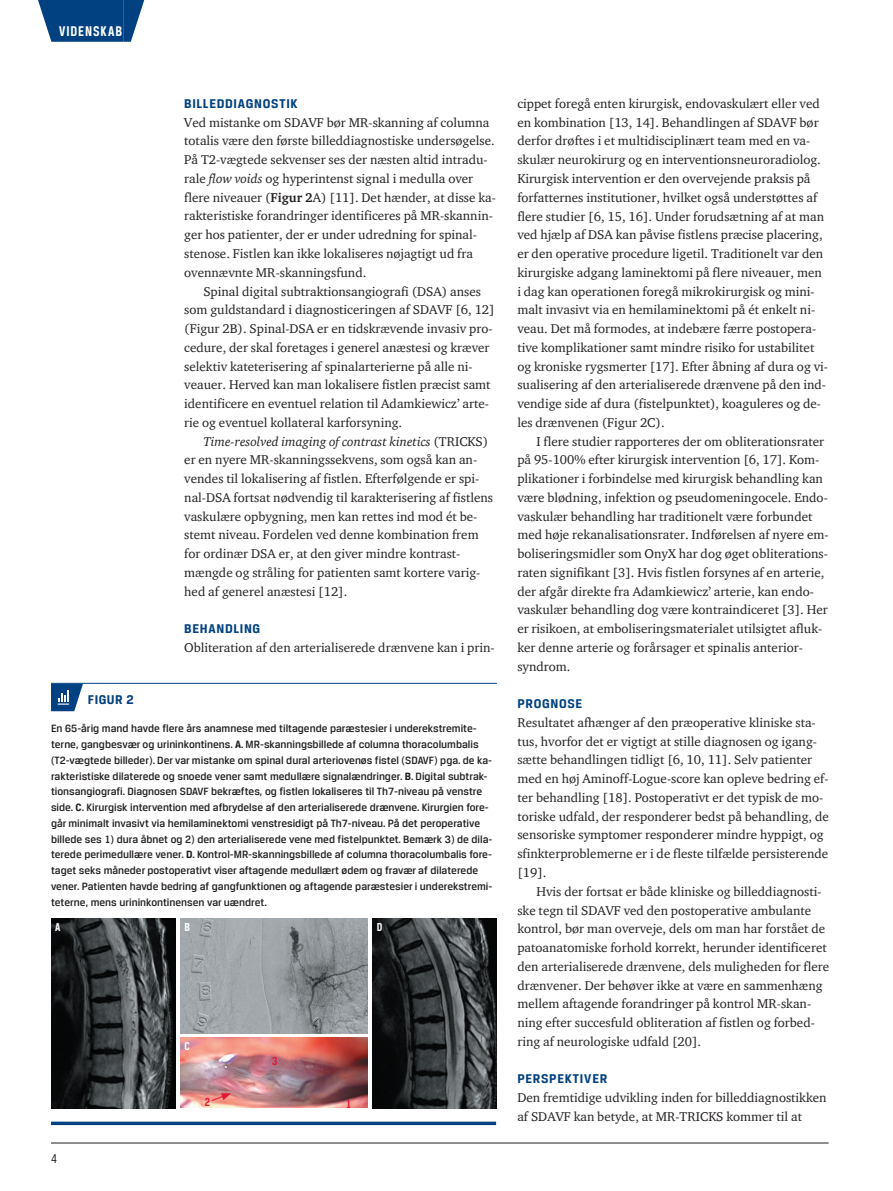
<style>
.page{position:relative;width:893px;height:1191px;background:#fff}
.page>*{position:absolute;margin:0;border:0;box-sizing:border-box;transform-origin:0 0}
.t1{font:700 15px "Breuer Condensed";letter-spacing:.065em;color:#fff}
.t2{font:700 13.5px "Breuer Text";letter-spacing:.05em;color:#014081}
.t3{font:13.5px "Breuer Condensed";color:#231f20}
.t4{font:13.05px/18.8px "ITC Charter Com";color:#231f20}
.t5{font:700 12.3px "Breuer Condensed";color:#fff}
.t6{font:700 12.3px "Breuer Condensed";color:#e51836}
.t7{font:500 11.25px/15.8px "Breuer Text";color:#231f20}
.s1{font-style:italic}
.s2{font-weight:700}
</style>
<div class="page">
<hr style="left:51px;top:1142px;width:778px;height:1px;background:#231f20">
<div style="left:59px;top:0;width:64px;height:42px;background:#014081"></div>
<svg style="left:38px;top:0;width:21px;height:42px"></svg>
<svg style="left:123px;top:0;width:21px;height:42px"></svg>
<hr style="left:51px;top:683px;width:37px;height:1px;background:#014081">
<hr style="left:88px;top:683px;width:409px;height:1px;background:#014081">
<svg style="left:51px;top:683px;width:32px;height:28px"></svg>
<img style="left:180px;top:918px;width:188px;height:115px">
<img style="left:180px;top:1038px;width:188px;height:69px">
<img style="left:51px;top:918px;width:124px;height:190px">
<img style="left:372px;top:918px;width:125px;height:190px">
<svg style="left:210px;top:1093px;width:21px;height:9px"></svg>
<svg style="left:51px;top:1121px;width:445px;height:4px;fill:#014081"></svg>
<p class="t1" style="left:59px;top:23px;width:65px">VIDENSKAB</p>
<p class="t2" style="left:184px;top:96px;width:115px">BILLEDDIAGNOSTIK</p>
<p class="t4" style="left:184px;top:113px;width:313px">Ved mistanke om SDAVF bør MR-skanning af columna totalis være den første billeddiagnostiske undersøgelse.<br>På T2-vægtede sekvenser ses der næsten altid intradu&shy;rale <span class="s1">flow voids</span> og hyperintenst signal i medulla over flere niveauer (<span class="s2">Figur 2</span>A) [11]. Det hænder, at disse ka&shy;rakteristiske forandringer identificeres på MR-skannin&shy;ger hos patienter, der er under udredning for spinal&shy;stenose. Fistlen kan ikke lokaliseres nøjagtigt ud fra ovennævnte MR-skanningsfund.</p>
<p class="t4" style="left:184px;top:281px;width:312px;text-indent:19px">Spinal digital subtraktionsangiografi (DSA) anses som guldstandard i diagnosticeringen af SDAVF [6, 12] (Figur 2B). Spinal-DSA er en tidskrævende invasiv pro&shy;cedure, der skal foretages i generel anæstesi og kræver selektiv kateterisering af spinalarterierne på alle ni&shy;veauer. Herved kan man lokalisere fistlen præcist samt identificere en eventuel relation til Adamkiewicz’ arte&shy;rie og eventuel kollateral karforsyning.</p>
<p class="t4" style="left:184px;top:431px;width:310px;text-indent:19px"><span class="s1">Time-resolved imaging of contrast kinetics</span> (TRICKS) er en nyere MR-skanningssekvens, som også kan an&shy;vendes til lokalisering af fistlen. Efterfølgende er spi&shy;nal-DSA fortsat nødvendig til karakterisering af fistlens vaskulære opbygning, men kan rettes ind mod ét be&shy;stemt niveau. Fordelen ved denne kombination frem for ordinær DSA er, at den giver mindre kontrast&shy;mængde og stråling for patienten samt kortere varig&shy;hed af generel anæstesi [12].</p>
<p class="t2" style="left:184px;top:621px;width:77px">BEHANDLING</p>
<p class="t4" style="left:184px;top:638px;width:312px">Obliteration af den arterialiserede drænvene kan i prin-</p>
<p class="t2" style="left:88px;top:692px;width:15px">Figur</p>
<p class="t2" style="left:126px;top:692px;width:9px">2</p>
<p class="t7" style="left:51px;top:720px;width:443px">En 65-årig mand havde flere års anamnese med tiltagende paræstesier i underekstremite&shy;terne, gangbesvær og urininkontinens. <span class="s2">A</span>. MR-skanningsbillede af columna thoracolumbalis (T2-vægtede billeder). Der var mistanke om spinal dural arteriovenøs fistel (SDAVF) pga. de ka&shy;rakteristiske dilaterede og snoede vener samt medullære signalændringer. <span class="s2">B</span>. Digital subtrak&shy;tionsangiografi. Diagnosen SDAVF bekræftes, og fistlen lokaliseres til Th7-niveau på venstre side. <span class="s2">C</span>. Kirurgisk intervention med afbrydelse af den arterialiserede drænvene. Kirurgien fore&shy;går minimalt invasivt via hemilaminektomi venstresidigt på Th7-niveau. På det peroperative billede ses 1) dura åbnet og 2) den arterialiserede vene med fistelpunktet. Bemærk 3) de dila&shy;terede perimedullære vener. <span class="s2">D</span>. Kontrol-MR-skanningsbillede af columna thoracolumbalis fore&shy;taget seks måneder postoperativt viser aftagende medullært ødem og fravær af dilaterede vener. Patienten havde bedring af gangfunktionen og aftagende paræstesier i underekstremi&shy;teterne, mens urininkontinensen var uændret.</p>
<p class="t5" style="left:55px;top:920px;width:6px">A</p>
<p class="t5" style="left:185px;top:920px;width:6px">B</p>
<p class="t5" style="left:377px;top:920px;width:6px">D</p>
<p class="t3" style="left:51px;top:1150px;width:7px">4</p>
<p class="t5" style="left:185px;top:1039px;width:7px">C</p>
<p class="t6" style="left:205px;top:1095px;width:7px">2</p>
<p class="t6" style="left:272px;top:1054px;width:7px">3</p>
<p class="t6" style="left:346px;top:1097px;width:7px">1</p>
<p class="t4" style="left:517px;top:94px;width:312px">cippet foregå enten kirurgisk, endovaskulært eller ved en kombination [13, 14]. Behandlingen af SDAVF bør derfor drøftes i et multidisciplinært team med en va&shy;skulær neurokirurg og en interventionsneuroradiolog.<br>Kirurgisk intervention er den overvejende praksis på forfatternes institutioner, hvilket også understøttes af flere studier [6, 15, 16]. Under forudsætning af at man ved hjælp af DSA kan påvise fistlens præcise placering, er den operative procedure ligetil. Traditionelt var den kirurgiske adgang laminektomi på flere niveauer, men i dag kan operationen foregå mikrokirurgisk og mini&shy;malt invasivt via en hemilaminektomi på ét enkelt ni&shy;veau. Det må formodes, at indebære færre postopera&shy;tive komplikationer samt mindre risiko for ustabilitet og kroniske rygsmerter [17]. Efter åbning af dura og vi&shy;sualisering af den arterialiserede drænvene på den ind&shy;vendige side af dura (fistelpunktet), koaguleres og de&shy;les drænvenen (Figur 2C).</p>
<p class="t4" style="left:517px;top:431px;width:313px;text-indent:19px">I flere studier rapporteres der om obliterationsrater på 95-100% efter kirurgisk intervention [6, 17]. Kom&shy;plikationer i forbindelse med kirurgisk behandling kan være blødning, infektion og pseudomeningocele. Endo&shy;vaskulær behandling har traditionelt være forbundet med høje rekanalisationsrater. Indførelsen af nyere em&shy;boliseringsmidler som OnyX har dog øget obliterations&shy;raten signifikant [3]. Hvis fistlen forsynes af en arterie, der afgår direkte fra Adamkiewicz’ arterie, kan endo&shy;vaskulær behandling dog være kontraindiceret [3]. Her er risikoen, at emboliseringsmaterialet utilsigtet afluk&shy;ker denne arterie og forårsager et spinalis anterior&shy;syndrom.</p>
<p class="t2" style="left:517px;top:696px;width:67px">PROGNOSE</p>
<p class="t4" style="left:517px;top:713px;width:313px">Resultatet afhænger af den præoperative kliniske sta&shy;tus, hvorfor det er vigtigt at stille diagnosen og igang&shy;sætte behandlingen tidligt [6, 10, 11]. Selv patienter med en høj Aminoff-Logue-score kan opleve bedring ef&shy;ter behandling [18]. Postoperativt er det typisk de mo&shy;toriske udfald, der responderer bedst på behandling, de sensoriske symptomer responderer mindre hyppigt, og sfinkterproblemerne er i de fleste tilfælde persisterende [19].</p>
<p class="t4" style="left:517px;top:881px;width:313px;text-indent:19px">Hvis der fortsat er både kliniske og billeddiagnosti&shy;ske tegn til SDAVF ved den postoperative ambulante kontrol, bør man overveje, dels om man har forstået de patoanatomiske forhold korrekt, herunder identificeret den arterialiserede drænvene, dels muligheden for flere drænvener. Der behøver ikke at være en sammenhæng mellem aftagende forandringer på kontrol MR-skan&shy;ning efter succesfuld obliteration af fistlen og forbed&shy;ring af neurologiske udfald [20].</p>
<p class="t2" style="left:517px;top:1071px;width:91px">PERSPEKTIVER</p>
<p class="t4" style="left:517px;top:1088px;width:311px">Den fremtidige udvikling inden for billeddiagnostikken af SDAVF kan betyde, at MR-TRICKS kommer til at</p>
</div>
